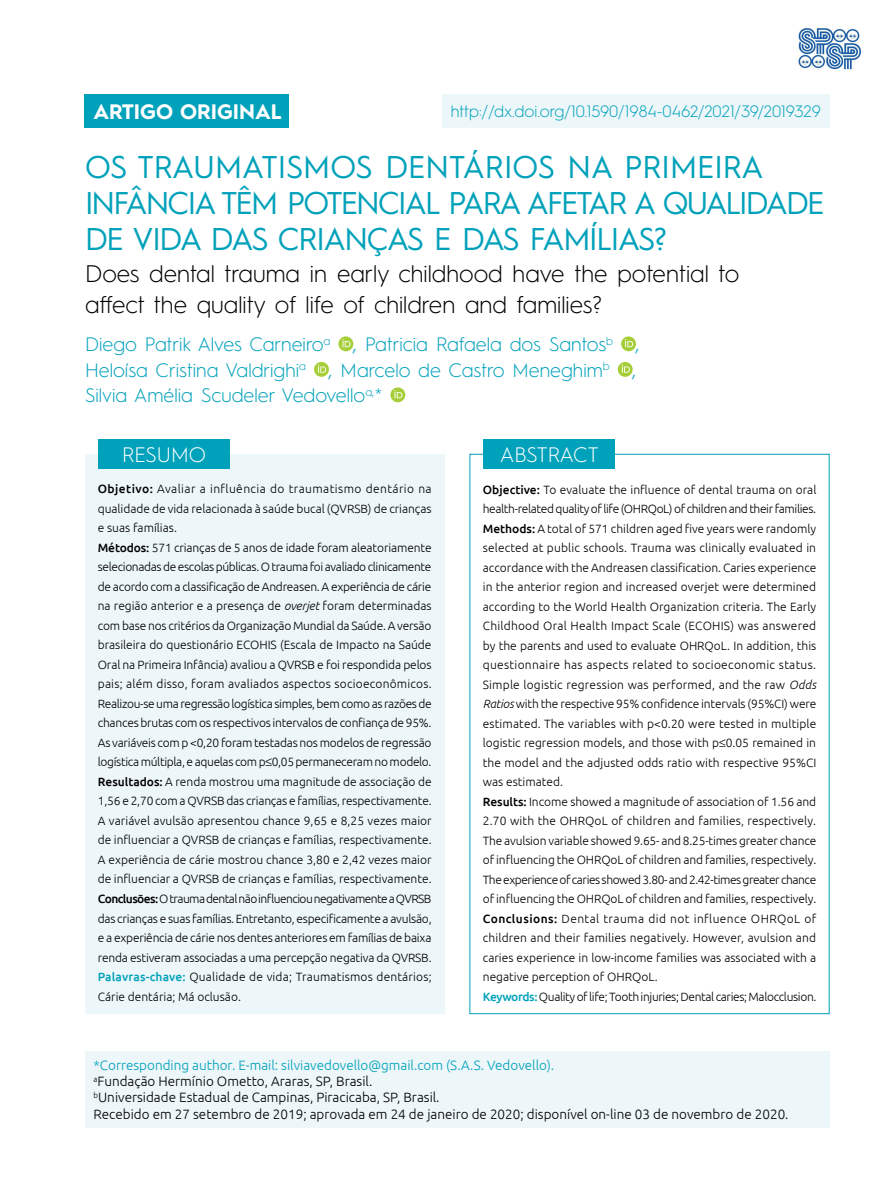
<style>
.page{position:relative;width:893px;height:1191px;background:#fff}
.page>*{position:absolute;margin:0;border:0;box-sizing:border-box;transform-origin:0 0}
.t1{font:31.5px/36px "Hurme Geometric Sans 1";letter-spacing:-.06em;color:#00a1ba}
.t2{font:300 24px/31.5px "Hurme Geometric Sans 1";color:#000}
.t3{font:300 21px "Hurme Geometric Sans 1";letter-spacing:-.005em;color:#fff}
.t4{font:700 21px "Hurme Geometric Sans 1";color:#fff}
.t5{font:300 19.5px/25.5px "Hurme Geometric Sans 1";color:#00a1ba}
.t6{font:300 16.5px "Hurme Geometric Sans 1";color:#00a1ba}
.t7{font:300 13.5px/16.2px "Ubuntu";color:#000}
.t8{font:300 12px/19.5px "Ubuntu";color:#000}
.s1{font-weight:500}
.s2{font-style:italic}
.s3{font-weight:500;color:#00a1ba}
.s4{color:#00a1ba}
</style>
<div class="page">
<div style="left:85px;top:454px;width:359px;height:559px;background:#edf6f9"></div>
<div style="left:98px;top:439px;width:132px;height:30px;background:#00a1ba"></div>
<div style="left:483px;top:439px;width:132px;height:30px;background:#00a1ba"></div>
<div style="left:85px;top:1051px;width:744px;height:76px;background:#edf6f9"></div>
<svg style="left:338px;top:336px;width:15px;height:15px"></svg>
<svg style="left:342px;top:339px;width:8px;height:8px"></svg>
<svg style="left:621px;top:336px;width:15px;height:15px"></svg>
<svg style="left:625px;top:339px;width:8px;height:8px"></svg>
<svg style="left:314px;top:362px;width:15px;height:15px"></svg>
<svg style="left:318px;top:365px;width:8px;height:8px"></svg>
<svg style="left:618px;top:362px;width:15px;height:15px"></svg>
<svg style="left:622px;top:365px;width:8px;height:8px"></svg>
<svg style="left:390px;top:387px;width:15px;height:15px"></svg>
<svg style="left:394px;top:390px;width:8px;height:8px"></svg>
<div style="left:85px;top:94px;width:204px;height:33px;background:#00a1ba"></div>
<div style="left:442px;top:94px;width:387px;height:33px;background:#edf6f9"></div>
<img style="left:798px;top:27px;width:64px;height:43px">
<h3 class="t4" style="left:93px;top:97px;width:190px">ARTIGO ORIGINAL</h3>
<h3 class="t6" style="left:451px;top:100px;width:372px">http://dx.doi.org/10.1590/1984-0462/2021/39/2019329</h3>
<h1 class="t1" style="left:85px;top:147px;width:741px">OS TRAUMATISMOS DENTÁRIOS NA PRIMEIRA<br>INFÂNCIA TÊM POTENCIAL PARA AFETAR A QUALIDADE<br>DE VIDA DAS CRIANÇAS E DAS FAMÍLIAS?</h1>
<h2 class="t2" style="left:85px;top:256px;width:656px">Does dental trauma in early childhood have the potential to affect the quality of life of children and families?</h2>
<h3 class="t5" style="left:85px;top:330px;width:556px">Diego Patrik Alves Carneiro<sup>a</sup> , Patricia Rafaela dos Santos<sup>b</sup> ,<br>Heloísa Cristina Valdrighi<sup>a</sup> , Marcelo de Castro Meneghim<sup>b</sup> ,<br>Silvia Amélia Scudeler Vedovello<sup>a,</sup>*</h3>
<h3 class="t3" style="left:122px;top:441px;width:85px">RESUMO</h3>
<h3 class="t3" style="left:500px;top:441px;width:100px">ABSTRACT</h3>
<p class="t8" style="left:98px;top:479px;width:336px"><span class="s1">Objetivo:</span> Avaliar a influência do traumatismo dentário na qualidade de vida relacionada à saúde bucal (QVRSB) de crianças e suas famílias.<br><span class="s1">Métodos:</span> 571 crianças de 5 anos de idade foram aleatoriamente selecionadas de escolas públicas. O trauma foi avaliado clinicamente de acordo com a classificação de Andreasen. A experiência de cárie na região anterior e a presença de <span class="s2">overjet</span> foram determinadas com base nos critérios da Organização Mundial da Saúde. A versão brasileira do questionário ECOHIS (Escala de Impacto na Saúde Oral na Primeira Infância) avaliou a QVRSB e foi respondida pelos pais; além disso, foram avaliados aspectos socioeconômicos.<br>Realizou-se uma regressão logística simples, bem como as razões de chances brutas com os respectivos intervalos de confiança de 95%.<br>As variáveis com p &lt;0,20 foram testadas nos modelos de regressão logística múltipla, e aquelas com p≤0,05 permaneceram no modelo.<br><span class="s1">Resultados:</span> A renda mostrou uma magnitude de associação de 1,56 e 2,70 com a QVRSB das crianças e famílias, respectivamente.<br>A variável avulsão apresentou chance 9,65 e 8,25 vezes maior de influenciar a QVRSB de crianças e famílias, respectivamente.<br>A experiência de cárie mostrou chance 3,80 e 2,42 vezes maior de influenciar a QVRSB de crianças e famílias, respectivamente.<br><span class="s1">Conclusões:</span> O trauma dental não influenciou negativamente a QVRSB das crianças e suas famílias. Entretanto, especificamente a avulsão, e a experiência de cárie nos dentes anteriores em famílias de baixa renda estiveram associadas a uma percepção negativa da QVRSB.<br><span class="s3">Palavras-chave:</span> Qualidade de vida; Traumatismos dentários; Cárie dentária; Má oclusão.</p>
<p class="t8" style="left:483px;top:479px;width:335px"><span class="s1">Objective:</span> To evaluate the influence of dental trauma on oral health-related quality of life (OHRQoL) of children and their families.<br><span class="s1">Methods:</span> A total of 571 children aged five years were randomly selected at public schools. Trauma was clinically evaluated in accordance with the Andreasen classification. Caries experience in the anterior region and increased overjet were determined according to the World Health Organization criteria. The Early Childhood Oral Health Impact Scale (ECOHIS) was answered by the parents and used to evaluate OHRQoL. In addition, this questionnaire has aspects related to socioeconomic status.<br>Simple logistic regression was performed, and the raw <span class="s2">Odds Ratios</span> with the respective 95% confidence intervals (95%CI) were estimated. The variables with p&lt;0.20 were tested in multiple logistic regression models, and those with p≤0.05 remained in the model and the adjusted odds ratio with respective 95%CI was estimated.<br><span class="s1">Results:</span> Income showed a magnitude of association of 1.56 and 2.70 with the OHRQoL of children and families, respectively.<br>The avulsion variable showed 9.65- and 8.25-times greater chance of influencing the OHRQoL of children and families, respectively.<br>The experience of caries showed 3.80- and 2.42‑times greater chance of influencing the OHRQoL of children and families, respectively.<br><span class="s1">Conclusions:</span> Dental trauma did not influence OHRQoL of children and their families negatively. However, avulsion and caries experience in low-income families was associated with a negative perception of OHRQoL.<br><span class="s3">Keywords:</span> Quality of life; Tooth injuries; Dental caries; Malocclusion.</p>
<p class="t7" style="left:94px;top:1056px;width:696px"><span class="s4">*Corresponding author. E-mail: silviavedovello@gmail.com (S.A.S. Vedovello).<br></span><sup>a</sup>Fundação Hermínio Ometto, Araras, SP, Brasil.<br><sup>b</sup>Universidade Estadual de Campinas, Piracicaba, SP, Brasil.<br>Recebido em 27 setembro de 2019; aprovada em 24 de janeiro de 2020; disponível on-line 03 de novembro de 2020.</p>
</div>
